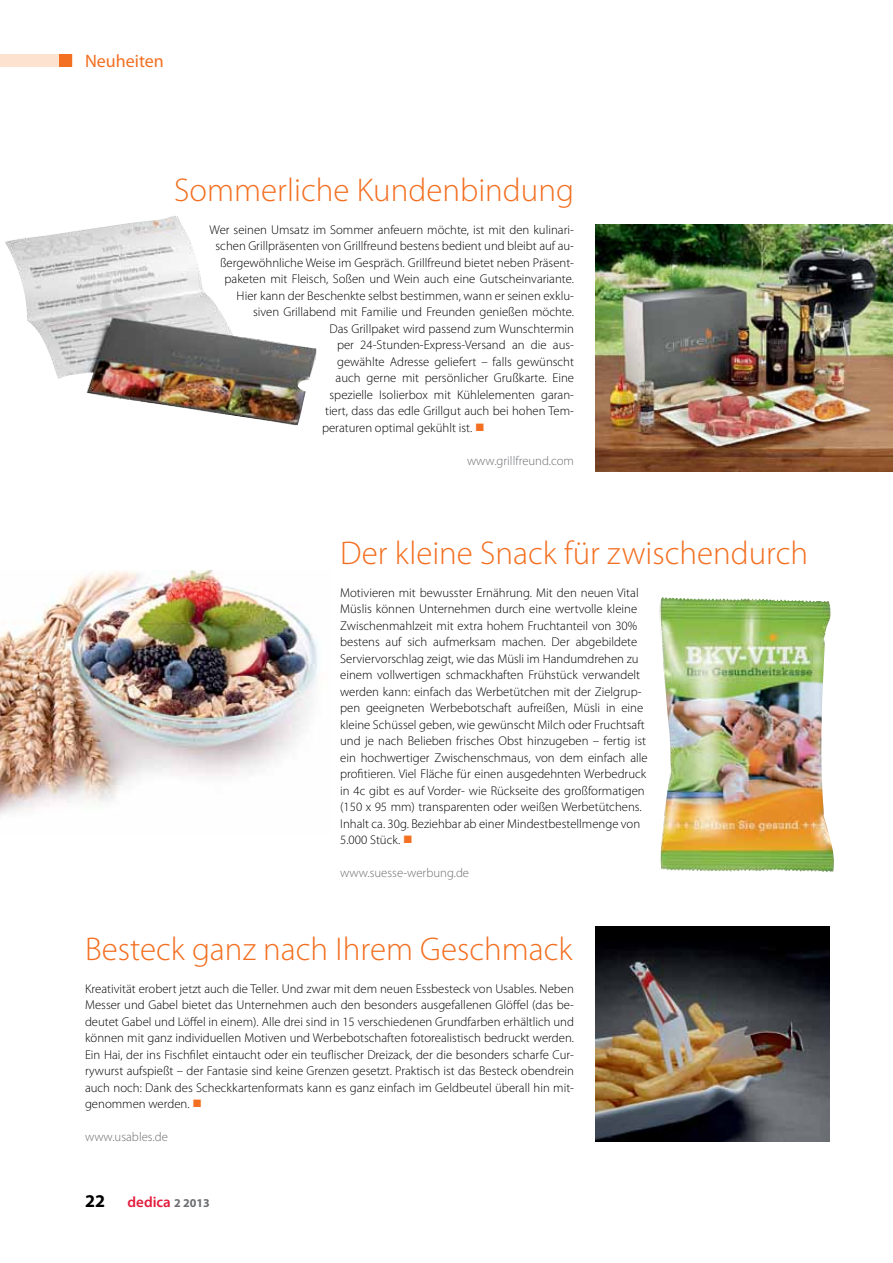
<style>
.page{position:relative;width:893px;height:1263px;background:#fff}
.page>*{position:absolute;margin:0;border:0;box-sizing:border-box;transform-origin:0 0}
.t1{font:300 33px "Myriad Pro";color:#f36f21}
.t2{font:18px "Myriad Pro";color:#f36f21}
.t3{font:700 18px "Myriad Pro";color:#000}
.t4{font:600 15px "Myriad Pro";color:#e31d3c}
.t5{font:300 12.75px/16.5px "Myriad Pro";color:#000;text-align:justify}
.t6{font:300 12.75px "Myriad Pro";color:#6d6e71}
.s1{color:#f36f21}
.s2{font-weight:700;font-size:12px;color:#6d6e71}
</style>
<div class="page">
<div style="left:0;top:54px;width:72px;height:13px;background:#fee2d0"></div>
<div style="left:60px;top:54px;width:12px;height:13px;background:#f36f21"></div>
<img style="left:0;top:571px;width:318px;height:244px">
<img style="left:5px;top:216px;width:312px;height:209px">
<img style="left:595px;top:224px;width:298px;height:248px">
<img style="left:659px;top:597px;width:175px;height:276px">
<img style="left:595px;top:927px;width:234px;height:214px">
<h2 class="t2" style="left:85px;top:50px;width:80px">Neuheiten</h2>
<h1 class="t1" style="left:174px;top:170px;width:401px">Sommerliche Kundenbindung</h1>
<p class="t5" style="left:210px;top:221px;width:366px">Wer seinen Umsatz im Sommer anfeuern möchte, ist mit den kulinari-</p>
<p class="t5" style="left:216px;top:237px;width:360px">schen Grillpräsenten von Grillfreund bestens bedient und bleibt auf au-</p>
<p class="t5" style="left:220px;top:254px;width:355px">ßergewöhnliche Weise im Gespräch. Grillfreund bietet neben Präsent-</p>
<p class="t5" style="left:225px;top:270px;width:351px">paketen mit Fleisch, Soßen und Wein auch eine Gutscheinvariante.</p>
<p class="t5" style="left:237px;top:287px;width:339px">Hier kann der Beschenkte selbst bestimmen, wann er seinen exklu-</p>
<p class="t5" style="left:253px;top:303px;width:322px">siven Grillabend mit Familie und Freunden genießen möchte.</p>
<p class="t5" style="left:330px;top:320px;width:246px">Das Grillpaket wird passend zum Wunschtermin</p>
<p class="t5" style="left:337px;top:336px;width:238px">per 24-Stunden-Express-Versand an die aus-</p>
<p class="t5" style="left:337px;top:353px;width:238px">gewählte Adresse geliefert – falls gewünscht</p>
<p class="t5" style="left:336px;top:369px;width:240px">auch gerne mit persönlicher Grußkarte. Eine</p>
<p class="t5" style="left:330px;top:386px;width:246px">spezielle Isolierbox mit Kühlelementen garan-</p>
<p class="t5" style="left:325px;top:402px;width:250px">tiert, dass das edle Grillgut auch bei hohen Tem-</p>
<p class="t5" style="left:322px;top:419px;width:164px">peraturen optimal gekühlt ist. <span class="s1">■</span></p>
<p class="t6" style="left:467px;top:453px;width:109px">www.grillfreund.com</p>
<h1 class="t1" style="left:340px;top:533px;width:469px">Der kleine Snack für zwischendurch</h1>
<p class="t5" style="left:340px;top:584px;width:309px;text-align:left">Motivieren mit bewusster Ernährung. Mit den neuen Vital Müslis können Unternehmen durch eine wertvolle kleine Zwischenmahlzeit mit extra hohem Fruchtanteil von 30% bestens auf sich aufmerksam machen. Der abgebildete Serviervorschlag zeigt, wie das Müsli im Handumdrehen zu einem vollwertigen schmackhaften Frühstück verwandelt werden kann: einfach das Werbetütchen mit der Zielgrup&shy;pen geeigneten Werbebotschaft aufreißen, Müsli in eine kleine Schüssel geben, wie gewünscht Milch oder Fruchtsaft und je nach Belieben frisches Obst hinzugeben – fertig ist ein hochwertiger Zwischenschmaus, von dem einfach alle profitieren. Viel Fläche für einen ausgedehnten Werbedruck in 4c gibt es auf Vorder- wie Rückseite des großformatigen (150 x 95 mm) transparenten oder weißen Werbetütchens.<br>Inhalt ca. 30g. Beziehbar ab einer Mindestbestellmenge von 5.000 Stück. <span class="s1">■</span></p>
<p class="t6" style="left:340px;top:865px;width:130px">www.suesse-werbung.de</p>
<h1 class="t1" style="left:85px;top:929px;width:489px">Besteck ganz nach Ihrem Geschmack</h1>
<p class="t5" style="left:85px;top:980px;width:491px">Kreativität erobert jetzt auch die Teller. Und zwar mit dem neuen Essbesteck von Usables. Neben Messer und Gabel bietet das Unternehmen auch den besonders ausgefallenen Glöffel (das be&shy;deutet Gabel und Löffel in einem). Alle drei sind in 15 verschiedenen Grundfarben erhältlich und können mit ganz individuellen Motiven und Werbebotschaften fotorealistisch bedruckt werden.<br>Ein Hai, der ins Fischfilet eintaucht oder ein teuflischer Dreizack, der die besonders scharfe Cur&shy;rywurst aufspießt – der Fantasie sind keine Grenzen gesetzt. Praktisch ist das Besteck obendrein auch noch: Dank des Scheckkartenformats kann es ganz einfach im Geldbeutel überall hin mit&shy;genommen werden. <span class="s1">■</span></p>
<p class="t6" style="left:85px;top:1129px;width:84px">www.usables.de</p>
<h2 class="t3" style="left:85px;top:1189px;width:21px">22</h2>
<p class="t4" style="left:128px;top:1193px;width:84px">dedica <span class="s2">2 2013</span></p>
</div>
